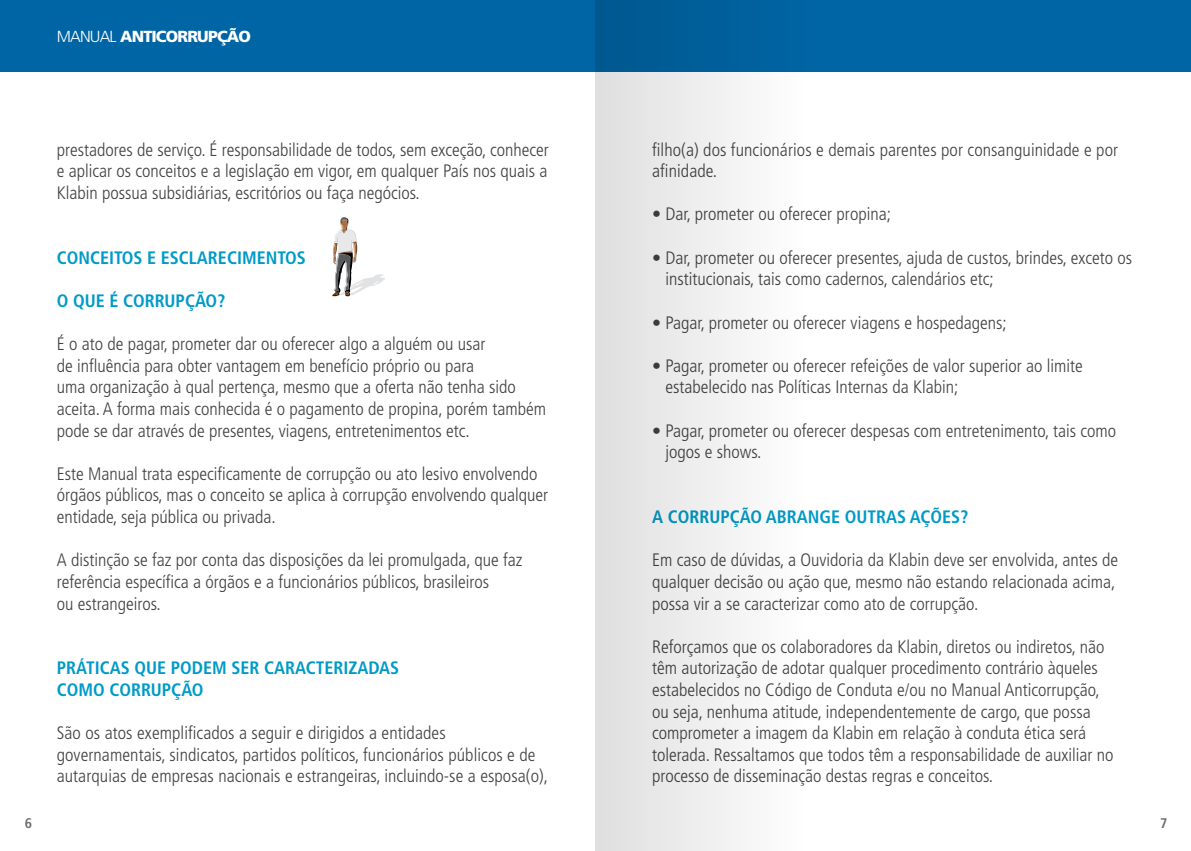
<style>
.page{position:relative;width:1191px;height:851px;background:#fff}
.page>*{position:absolute;margin:0;border:0;box-sizing:border-box;transform-origin:0 0}
.t1{font:300 condensed 18px/21.6px "Frutiger LT Std";color:#414042}
.t2{font:700 condensed 18px/21.6px "Frutiger LT Std";color:#009ac7}
.t3{font:900 16px "Frutiger LT Std";letter-spacing:-.05em;color:#fff}
.t4{font:700 condensed 14px "Frutiger LT Std";color:#6d6e71}
.s1{font-weight:300}
</style>
<div class="page">
<svg style="left:332px;top:217px;width:53px;height:79px"></svg>
<div style="left:0;top:0;width:1191px;height:71px;background:#0065a4"></div>
<svg style="left:595px;top:0;width:306px;height:850px"></svg>
<p class="t3" style="left:57px;top:26px;width:196px"><span class="s1">MANUAL</span> ANTICORRUPÇÃO</p>
<p class="t1" style="left:57px;top:139px;width:494px;text-align:justify">prestadores de serviço. É responsabilidade de todos, sem exceção, conhecer e aplicar os conceitos e a legislação em vigor, em qualquer País nos quais a Klabin possua subsidiárias, escritórios ou faça negócios.</p>
<p class="t2" style="left:57px;top:246px;width:251px">CONCEITOS E ESCLARECIMENTOS</p>
<p class="t2" style="left:57px;top:290px;width:170px">O QUE É CORRUPÇÃO?</p>
<p class="t1" style="left:57px;top:333px;width:491px">É o ato de pagar, prometer dar ou oferecer algo a alguém ou usar<br>de influência para obter vantagem em benefício próprio ou para<br>uma organização à qual pertença, mesmo que a oferta não tenha sido aceita. A forma mais conhecida é o pagamento de propina, porém também pode se dar através de presentes, viagens, entretenimentos etc.</p>
<p class="t1" style="left:57px;top:463px;width:493px">Este Manual trata especificamente de corrupção ou ato lesivo envolvendo órgãos públicos, mas o conceito se aplica à corrupção envolvendo qualquer entidade, seja pública ou privada.</p>
<p class="t1" style="left:57px;top:549px;width:467px">A distinção se faz por conta das disposições da lei promulgada, que faz referência específica a órgãos e a funcionários públicos, brasileiros<br>ou estrangeiros.</p>
<p class="t2" style="left:57px;top:657px;width:344px">PRÁTICAS QUE PODEM SER CARACTERIZADAS<br>COMO CORRUPÇÃO</p>
<p class="t1" style="left:57px;top:722px;width:493px">São os atos exemplificados a seguir e dirigidos a entidades governamentais, sindicatos, partidos políticos, funcionários públicos e de autarquias de empresas nacionais e estrangeiras, incluindo-se a esposa(o),</p>
<p class="t1" style="left:652px;top:139px;width:467px">filho(a) dos funcionários e demais parentes por consanguinidade e por afinidade.</p>
<p class="t1" style="left:652px;top:204px;width:240px">• Dar, prometer ou oferecer propina;</p>
<p class="t1" style="left:665px;top:247px;width:468px;text-indent:-13px">• Dar, prometer ou oferecer presentes, ajuda de custos, brindes, exceto os institucionais, tais como cadernos, calendários etc;</p>
<p class="t1" style="left:652px;top:312px;width:356px">• Pagar, prometer ou oferecer viagens e hospedagens;</p>
<p class="t1" style="left:665px;top:355px;width:419px;text-indent:-13px">• Pagar, prometer ou oferecer refeições de valor superior ao limite estabelecido nas Políticas Internas da Klabin;</p>
<p class="t1" style="left:665px;top:420px;width:452px;text-indent:-13px">• Pagar, prometer ou oferecer despesas com entretenimento, tais como jogos e shows.</p>
<p class="t2" style="left:652px;top:506px;width:318px">A CORRUPÇÃO ABRANGE OUTRAS AÇÕES?</p>
<p class="t1" style="left:652px;top:549px;width:467px">Em caso de dúvidas, a Ouvidoria da Klabin deve ser envolvida, antes de qualquer decisão ou ação que, mesmo não estando relacionada acima, possa vir a se caracterizar como ato de corrupção.</p>
<p class="t1" style="left:652px;top:636px;width:463px">Reforçamos que os colaboradores da Klabin, diretos ou indiretos, não têm autorização de adotar qualquer procedimento contrário àqueles estabelecidos no Código de Conduta e/ou no Manual Anticorrupção, ou seja, nenhuma atitude, independentemente de cargo, que possa comprometer a imagem da Klabin em relação à conduta ética será tolerada. Ressaltamos que todos têm a responsabilidade de auxiliar no processo de disseminação destas regras e conceitos.</p>
<p class="t4" style="left:25px;top:814px;width:9px">6</p>
<p class="t4" style="left:1160px;top:814px;width:9px">7</p>
</div>
